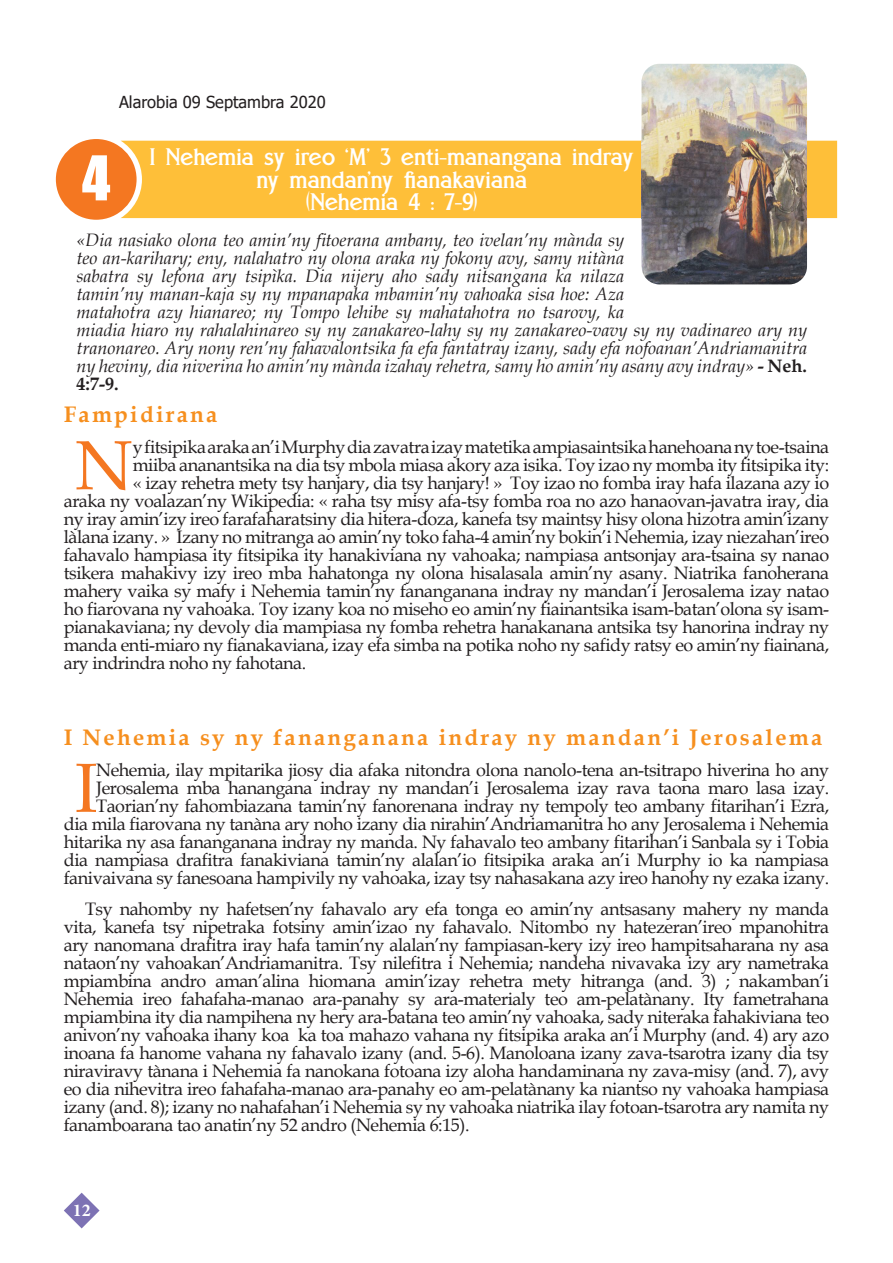
<style>
.page{position:relative;width:893px;height:1263px;background:#fff}
.page>*{position:absolute;margin:0;border:0;box-sizing:border-box;transform-origin:0 0}
.t1{font:69.6px "Book Antiqua";color:#f47721}
.t2{font:57px "Impact";color:#fff}
.t3{font:700 22.5px "Book Antiqua";letter-spacing:.1em;color:#f68f1e}
.t4{font:21px/22.5px "Eboracum";color:#fff;text-align:center}
.t5{font:18px/18px "Book Antiqua";letter-spacing:-.025em;color:#231f20;text-align:right}
.t6{font:italic 18px/18px "Book Antiqua";color:#231f20}
.t7{font:700 18px "Minion Pro";color:#fff}
.t8{font:16.5px "Tahoma";color:#231f20}
.s1{font-weight:700;font-style:normal}
</style>
<div class="page">
<svg style="left:64px;top:1193px;width:36px;height:35px"></svg>
<div style="left:121px;top:141px;width:716px;height:77px;background:#febf39"></div>
<div style="left:56px;top:139px;width:81px;height:81px;background:#f47721;border-radius:50%"></div>
<img style="left:641px;top:64px;width:166px;height:220px">
<img style="left:642px;top:141px;width:165px;height:77px">
<p class="t8" style="left:119px;top:91px;width:208px">Alarobia 09 Septambra 2020</p>
<h2 class="t2" style="left:82px;top:134px;width:30px">4</h2>
<p class="t4" style="left:150px;top:147px;width:485px">I Nehemia sy ireo ‘M’ 3 enti-manangana indray ny mandan’ny fianakaviana</p>
<p class="t4" style="left:306px;top:192px;width:173px">(Nehemia 4 : 7-9)</p>
<p class="t6" style="left:77px;top:230px;width:732px">«Dia nasiako olona teo amin’ny fitoerana ambany, teo ivelan’ny mànda sy<br>teo an-karihary; eny, nalahatro ny olona araka ny fokony avy, samy nitàna<br>sabatra sy lefona ary tsipìka. Dia nijery aho sady nitsangana ka nilaza<br>tamin’ny manan-kaja sy ny mpanapaka mbamin’ny vahoaka sisa hoe: Aza<br>matahotra azy hianareo; ny Tompo lehibe sy mahatahotra no tsarovy, ka<br>miadia hiaro ny rahalahinareo sy ny zanakareo-lahy sy ny zanakareo-vavy sy ny vadinareo ary ny tranonareo. Ary nony ren’ny fahavalontsika fa efa fantatray izany, sady efa nofoanan’Andriamanitra ny heviny, dia niverina ho amin’ny mànda izahay rehetra, samy ho amin’ny asany avy indray» <span class="s1">- Neh.<br>4:7-9.</span></p>
<p class="t3" style="left:64px;top:399px;width:155px">Fampidirana</p>
<p class="t1" style="left:75px;top:417px;width:59px">N</p>
<p class="t5" style="left:133px;top:438px;width:698px">y fitsipika araka an’i Murphy dia zavatra izay matetika ampiasaintsika hanehoana ny toe-tsaina</p>
<p class="t5" style="left:133px;top:456px;width:698px">miiba ananantsika na dia tsy mbola miasa akory aza isika. Toy izao ny momba ity fitsipika ity:</p>
<p class="t5" style="left:133px;top:474px;width:698px">« izay rehetra mety tsy hanjary, dia tsy hanjary! » Toy izao no fomba iray hafa ilazana azy io</p>
<p class="t5" style="left:64px;top:492px;width:767px">araka ny voalazan’ny Wikipedia: « raha tsy misy afa-tsy fomba roa no azo hanaovan-javatra iray, dia</p>
<p class="t5" style="left:64px;top:510px;width:767px">ny iray amin’izy ireo farafaharatsiny dia hitera-doza, kanefa tsy maintsy hisy olona hizotra amin’izany</p>
<p class="t5" style="left:64px;top:528px;width:767px">làlana izany. » Izany no mitranga ao amin’ny toko faha-4 amin’ny bokin’i Nehemia, izay niezahan’ireo</p>
<p class="t5" style="left:64px;top:546px;width:767px">fahavalo hampiasa ity fitsipika ity hanakiviana ny vahoaka; nampiasa antsonjay ara-tsaina sy nanao</p>
<p class="t5" style="left:64px;top:564px;width:767px">tsikera mahakivy izy ireo mba hahatonga ny olona hisalasala amin’ny asany. Niatrika fanoherana</p>
<p class="t5" style="left:64px;top:582px;width:767px">mahery vaika sy mafy i Nehemia tamin’ny fananganana indray ny mandan’i Jerosalema izay natao</p>
<p class="t5" style="left:64px;top:600px;width:767px">ho fiarovana ny vahoaka. Toy izany koa no miseho eo amin’ny fiainantsika isam-batan’olona sy isam-</p>
<p class="t5" style="left:64px;top:618px;width:767px">pianakaviana; ny devoly dia mampiasa ny fomba rehetra hanakanana antsika tsy hanorina indray ny</p>
<p class="t5" style="left:64px;top:636px;width:767px">manda enti-miaro ny fianakaviana, izay efa simba na potika noho ny safidy ratsy eo amin’ny fiainana,</p>
<p class="t5" style="left:64px;top:654px;width:244px">ary indrindra noho ny fahotana.</p>
<p class="t3" style="left:64px;top:722px;width:760px">I Nehemia sy ny fananganana indray ny mandan’i Jerosalema</p>
<p class="t1" style="left:74px;top:740px;width:25px">I</p>
<p class="t5" style="left:64px;top:760px;width:767px">Nehemia, ilay mpitarika jiosy dia afaka nitondra olona nanolo-tena an-tsitrapo hiverina ho any Jerosalema mba hanangana indray ny mandan’i Jerosalema izay rava taona maro lasa izay.<br>Taorian’ny fahombiazana tamin’ny fanorenana indray ny tempoly teo ambany fitarihan’i Ezra,<br>dia mila fiarovana ny tanàna ary noho izany dia nirahin’Andriamanitra ho any Jerosalema i Nehemia hitarika ny asa fananganana indray ny manda. Ny fahavalo teo ambany fitarihan’i Sanbala sy i Tobia dia nampiasa drafitra fanakiviana tamin’ny alalan’io fitsipika araka an’i Murphy io ka nampiasa fanivaivana sy fanesoana hampivily ny vahoaka, izay tsy nahasakana azy ireo hanohy ny ezaka izany.</p>
<p class="t5" style="left:64px;top:899px;width:767px;text-align:justify;text-indent:21px">Tsy nahomby ny hafetsen’ny fahavalo ary efa tonga eo amin’ny antsasany mahery ny manda vita, kanefa tsy nipetraka fotsiny amin’izao ny fahavalo. Nitombo ny hatezeran’ireo mpanohitra ary nanomana drafitra iray hafa tamin’ny alalan’ny fampiasan-kery izy ireo hampitsaharana ny asa nataon’ny vahoakan’Andriamanitra. Tsy nilefitra i Nehemia; nandeha nivavaka izy ary nametraka mpiambina andro aman’alina hiomana amin’izay rehetra mety hitranga (and. 3) ; nakamban’i Nehemia ireo fahafaha-manao ara-panahy sy ara-materialy teo am-pelatànany. Ity fametrahana mpiambina ity dia nampihena ny hery ara-batana teo amin’ny vahoaka, sady niteraka fahakiviana teo anivon’ny vahoaka ihany koa ka toa mahazo vahana ny fitsipika araka an’i Murphy (and. 4) ary azo inoana fa hanome vahana ny fahavalo izany (and. 5-6). Manoloana izany zava-tsarotra izany dia tsy niraviravy tànana i Nehemia fa nanokana fotoana izy aloha handaminana ny zava-misy (and. 7), avy eo dia nihevitra ireo fahafaha-manao ara-panahy eo am-pelatànany ka niantso ny vahoaka hampiasa izany (and. 8); izany no nahafahan’i Nehemia sy ny vahoaka niatrika ilay fotoan-tsarotra ary namita ny fanamboarana tao anatin’ny 52 andro (Nehemia 6:15).</p>
<p class="t7" style="left:73px;top:1197px;width:19px">12</p>
</div>
